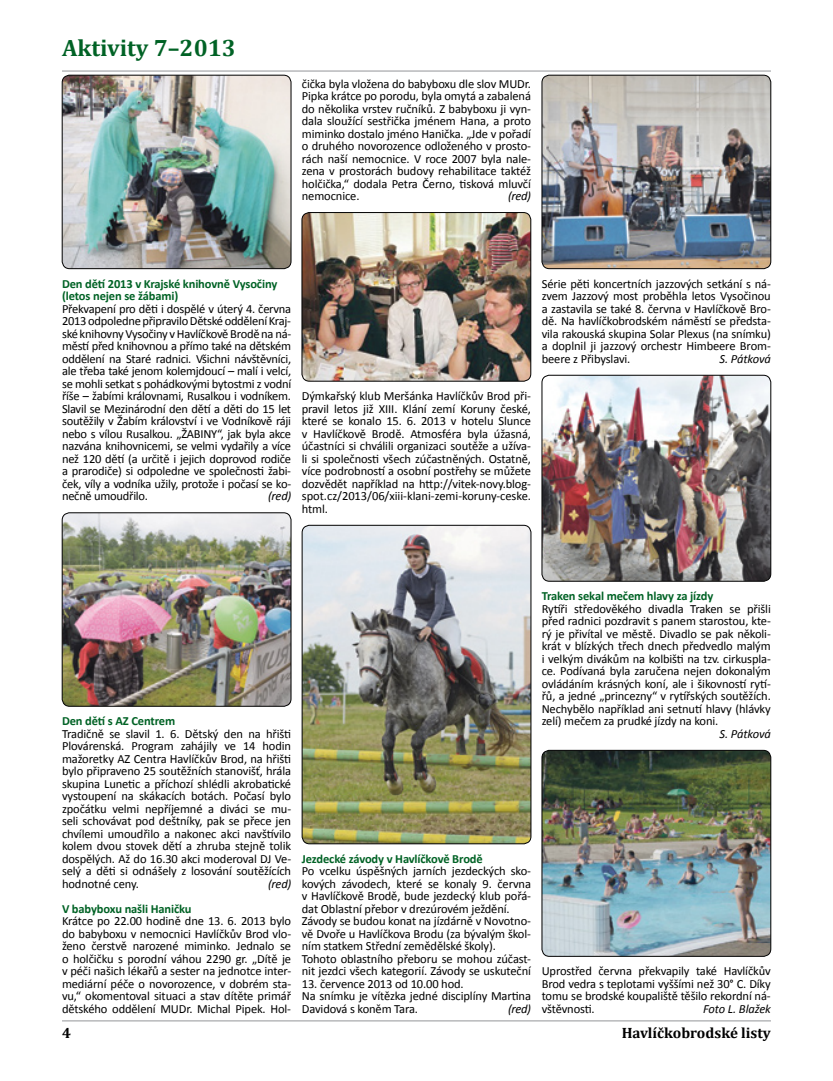
<style>
.page{position:relative;width:833px;height:1081px;background:#fff}
.page>*{position:absolute;margin:0;border:0;box-sizing:border-box;transform-origin:0 0}
.t1{font:700 23.75px "Cambria";color:#006225}
.t2{font:700 15px "Cambria";color:#000}
.t3{font:12.5px/12.5px "Calibri";letter-spacing:-.01em;color:#000;text-align:justify}
.t4{font:700 12.5px/12.5px "Calibri";letter-spacing:-.01em;color:#006225}
.t5{font:italic 12.5px "Calibri";letter-spacing:-.015em;color:#000}
</style>
<div class="page">
<hr style="left:62px;top:71px;width:709px;height:1px;background:#939598">
<hr style="left:62px;top:1020px;width:709px;height:1px;background:#939598">
<img style="left:302px;top:212px;width:229px;height:169px">
<div style="left:302px;top:212px;width:229px;height:169px;border:1px solid #000;border-radius:8px"></div>
<img style="left:302px;top:525px;width:229px;height:319px">
<div style="left:302px;top:525px;width:229px;height:319px;border:1px solid #000;border-radius:8px"></div>
<img style="left:542px;top:75px;width:229px;height:194px">
<div style="left:542px;top:75px;width:229px;height:194px;border:1px solid #000;border-radius:8px"></div>
<img style="left:542px;top:750px;width:229px;height:206px">
<div style="left:542px;top:750px;width:229px;height:206px;border:1px solid #000;border-radius:8px"></div>
<img style="left:542px;top:375px;width:229px;height:206px">
<div style="left:542px;top:375px;width:229px;height:206px;border:1px solid #000;border-radius:8px"></div>
<img style="left:62px;top:75px;width:229px;height:194px">
<div style="left:62px;top:75px;width:229px;height:194px;border:1px solid #000;border-radius:8px"></div>
<img style="left:62px;top:513px;width:229px;height:193px">
<div style="left:62px;top:513px;width:229px;height:193px;border:1px solid #000;border-radius:8px"></div>
<h1 class="t1" style="left:62px;top:33px;width:175px">Aktivity 7–2013</h1>
<p class="t3" style="left:302px;top:77px;width:231px">čička byla vložena do babyboxu dle slov MUDr.<br>Pipka krátce po porodu, byla omytá a zabalená do několika vrstev ručníků. Z babyboxu ji vyn&shy;dala sloužící sestřička jménem Hana, a proto miminko dostalo jméno Hanička. „Jde v pořadí o druhého novorozence odloženého v prosto&shy;rách naší nemocnice. V roce 2007 byla nale&shy;zena v prostorách budovy rehabilitace taktéž holčička,“ dodala Petra Černo, tisková mluvčí nemocnice.</p>
<p class="t5" style="left:508px;top:188px;width:25px">(red)</p>
<p class="t4" style="left:62px;top:277px;width:217px">Den dětí 2013 v Krajské knihovně Vysočiny (letos nejen se žábami)</p>
<p class="t3" style="left:62px;top:302px;width:231px">Překvapení pro děti i dospělé v úterý 4. června 2013 odpoledne připravilo Dětské oddělení Kraj&shy;ské knihovny Vysočiny v Havlíčkově Brodě na ná&shy;městí před knihovnou a přímo také na dětském oddělení na Staré radnici. Všichni návštěvníci, ale třeba také jenom kolemjdoucí – malí i velcí, se mohli setkat s pohádkovými bytostmi z vodní říše – žabími královnami, Rusalkou i vodníkem.<br>Slavil se Mezinárodní den dětí a děti do 15 let soutěžily v Žabím království i ve Vodníkově ráji nebo s vílou Rusalkou. „ŽABINY“, jak byla akce nazvána knihovnicemi, se velmi vydařily a více než 120 dětí (a určitě i jejich doprovod rodiče a prarodiče) si odpoledne ve společnosti žabi&shy;ček, víly a vodníka užily, protože i počasí se ko&shy;nečně umoudřilo.</p>
<p class="t5" style="left:268px;top:488px;width:25px">(red)</p>
<p class="t3" style="left:302px;top:389px;width:231px">Dýmkařský klub Meršánka Havlíčkův Brod při&shy;pravil letos již XIII. Klání zemí Koruny české, které se konalo 15. 6. 2013 v hotelu Slunce v Havlíčkově Brodě. Atmosféra byla úžasná, účastníci si chválili organizaci soutěže a užíva&shy;li si společnosti všech zúčastněných. Ostatně, více podrobností a osobní postřehy se můžete dozvědět například na http://vitek-novy.blog&shy;spot.cz/2013/06/xiii-klani-zemi-koruny-ceske. html.</p>
<p class="t3" style="left:542px;top:277px;width:231px">Série pěti koncertních jazzových setkání s ná&shy;zvem Jazzový most proběhla letos Vysočinou a zastavila se také 8. června v Havlíčkově Bro&shy;dě. Na havlíčkobrodském náměstí se předsta&shy;vila rakouská skupina Solar Plexus (na snímku) a doplnil ji jazzový orchestr Himbeere Brom&shy;beere z Přibyslavi.</p>
<p class="t5" style="left:719px;top:351px;width:53px">S. Pátková</p>
<p class="t4" style="left:62px;top:714px;width:115px">Den dětí s AZ Centrem</p>
<p class="t3" style="left:62px;top:727px;width:231px">Tradičně se slavil 1. 6. Dětský den na hřišti Plovárenská. Program zahájily ve 14 hodin mažoretky AZ Centra Havlíčkův Brod, na hřišti bylo připraveno 25 soutěžních stanovišť, hrála skupina Lunetic a příchozí shlédli akrobatické vystoupení na skákacích botách. Počasí bylo zpočátku velmi nepříjemné a diváci se mu&shy;seli schovávat pod deštníky, pak se přece jen chvílemi umoudřilo a nakonec akci navštívilo kolem dvou stovek dětí a zhruba stejně tolik dospělých. Až do 16.30 akci moderoval DJ Ve&shy;selý a děti si odnášely z losování soutěžících hodnotné ceny.</p>
<p class="t5" style="left:268px;top:876px;width:25px">(red)</p>
<p class="t4" style="left:62px;top:902px;width:131px">V babyboxu našli Haničku</p>
<p class="t3" style="left:62px;top:914px;width:231px">Krátce po 22.00 hodině dne 13. 6. 2013 bylo do babyboxu v nemocnici Havlíčkův Brod vlo&shy;ženo čerstvě narozené miminko. Jednalo se o holčičku s porodní váhou 2290 gr. „Dítě je v péči našich lékařů a sester na jednotce inter&shy;mediární péče o novorozence, v dobrém sta&shy;vu,“ okomentoval situaci a stav dítěte primář dětského oddělení MUDr. Michal Pipek. Hol-</p>
<p class="t4" style="left:542px;top:589px;width:173px">Traken sekal mečem hlavy za jízdy</p>
<p class="t3" style="left:541px;top:602px;width:231px">Rytíři středověkého divadla Traken se přišli před radnici pozdravit s panem starostou, kte&shy;rý je přivítal ve městě. Divadlo se pak několi&shy;krát v blízkých třech dnech předvedlo malým i velkým divákům na kolbišti na tzv. cirkuspla&shy;ce. Podívaná byla zaručena nejen dokonalým ovládáním krásných koní, ale i šikovností rytí&shy;řů, a jedné „princezny“ v rytířských soutěžích.<br>Nechybělo například ani setnutí hlavy (hlávky zelí) mečem za prudké jízdy na koni.</p>
<p class="t5" style="left:719px;top:726px;width:53px">S. Pátková</p>
<p class="t4" style="left:302px;top:852px;width:182px">Jezdecké závody v Havlíčkově Brodě</p>
<p class="t3" style="left:302px;top:864px;width:231px;text-align:left">Po vcelku úspěšných jarních jezdeckých sko&shy;kových závodech, které se konaly 9. června v Havlíčkově Brodě, bude jezdecký klub pořá&shy;dat Oblastní přebor v drezúrovém ježdění.<br>Závody se budou konat na jízdárně v Novotno&shy;vě Dvoře u Havlíčkova Brodu (za bývalým škol&shy;ním statkem Střední zemědělské školy).<br>Tohoto oblastního přeboru se mohou zúčast&shy;nit jezdci všech kategorií. Závody se uskuteční</p>
<p class="t3" style="left:302px;top:977px;width:231px;text-align:left">13. července 2013 od 10.00 hod.<br>Na snímku je vítězka jedné disciplíny Martina<br>Davidová s koněm Tara.</p>
<p class="t5" style="left:508px;top:1001px;width:25px">(red)</p>
<p class="t3" style="left:541px;top:964px;width:231px">Uprostřed června překvapily také Havlíčkův Brod vedra s teplotami vyššími než 30° C. Díky tomu se brodské koupaliště těšilo rekordní ná&shy;vštěvnosti.</p>
<p class="t5" style="left:703px;top:1001px;width:69px">Foto L. Blažek</p>
<p class="t2" style="left:62px;top:1024px;width:10px">4</p>
<p class="t2" style="left:621px;top:1024px;width:151px">Havlíčkobrodské listy</p>
</div>
